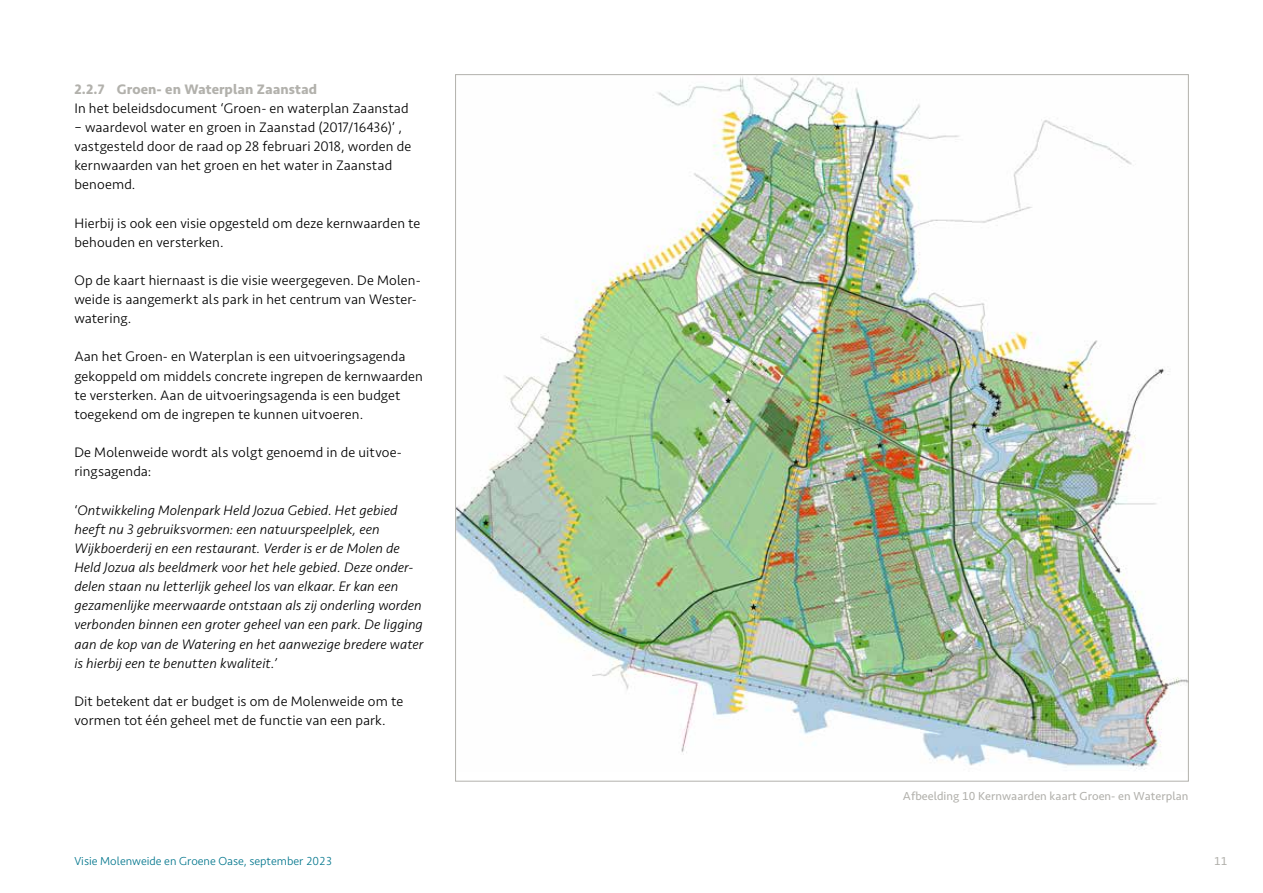
<style>
.page{position:relative;width:1263px;height:893px;background:#fff}
.page>*{position:absolute;margin:0;border:0;box-sizing:border-box;transform-origin:0 0}
.t1{font:300 14.25px/19.2px "Seravek";letter-spacing:.01em;color:#000}
.t2{font:italic 300 14.25px/19.2px "Seravek";letter-spacing:.005em;color:#000}
.t3{font:700 14.25px "Seravek";letter-spacing:.005em;color:#b2b1ac}
.t4{font:12px "Seravek";letter-spacing:.005em;color:#b2b1ac}
.t5{font:300 12px "Seravek";color:#00758c}
.s1{font-style:normal}
</style>
<div class="page">
<img style="left:457px;top:77px;width:729px;height:694px">
<p class="t3" style="left:74px;top:80px;width:244px">2.2.7 Groen- en Waterplan Zaanstad</p>
<p class="t1" style="left:74px;top:99px;width:336px">In het beleidsdocument ‘Groen- en waterplan Zaanstad</p>
<p class="t1" style="left:74px;top:118px;width:338px">– waardevol water en groen in Zaanstad (2017/16436)’ , vastgesteld door de raad op 28 februari 2018, worden de kernwaarden van het groen en het water in Zaanstad benoemd.</p>
<p class="t1" style="left:74px;top:213px;width:347px">Hierbij is ook een visie opgesteld om deze kernwaarden te behouden en versterken.</p>
<p class="t1" style="left:74px;top:271px;width:348px">Op de kaart hiernaast is die visie weergegeven. De Molen&shy;weide is aangemerkt als park in het centrum van Wester&shy;watering.</p>
<p class="t1" style="left:74px;top:347px;width:350px">Aan het Groen- en Waterplan is een uitvoeringsagenda gekoppeld om middels concrete ingrepen de kernwaarden te versterken. Aan de uitvoeringsagenda is een budget toegekend om de ingrepen te kunnen uitvoeren.</p>
<p class="t1" style="left:74px;top:443px;width:329px">De Molenweide wordt als volgt genoemd in de uitvoe&shy;ringsagenda:</p>
<p class="t2" style="left:74px;top:500px;width:351px"><span class="s1">‘</span>Ontwikkeling Molenpark Held Jozua Gebied. Het gebied heeft nu 3 gebruiksvormen: een natuurspeelplek, een Wijkboerderij en een restaurant. Verder is er de Molen de Held Jozua als beeldmerk voor het hele gebied. Deze onder&shy;delen staan nu letterlijk geheel los van elkaar. Er kan een gezamenlijke meerwaarde ontstaan als zij onderling worden verbonden binnen een groter geheel van een park. De ligging aan de kop van de Watering en het aanwezige bredere water is hierbij een te benutten kwaliteit.’</p>
<p class="t1" style="left:74px;top:692px;width:330px">Dit betekent dat er budget is om de Molenweide om te vormen tot één geheel met de functie van een park.</p>
<p class="t4" style="left:903px;top:789px;width:287px">Afbeelding 10 Kernwaarden kaart Groen- en Waterplan</p>
<p class="t5" style="left:74px;top:854px;width:260px">Visie Molenweide en Groene Oase, september 2023</p>
<p class="t4" style="left:1214px;top:854px;width:15px">11</p>
</div>
